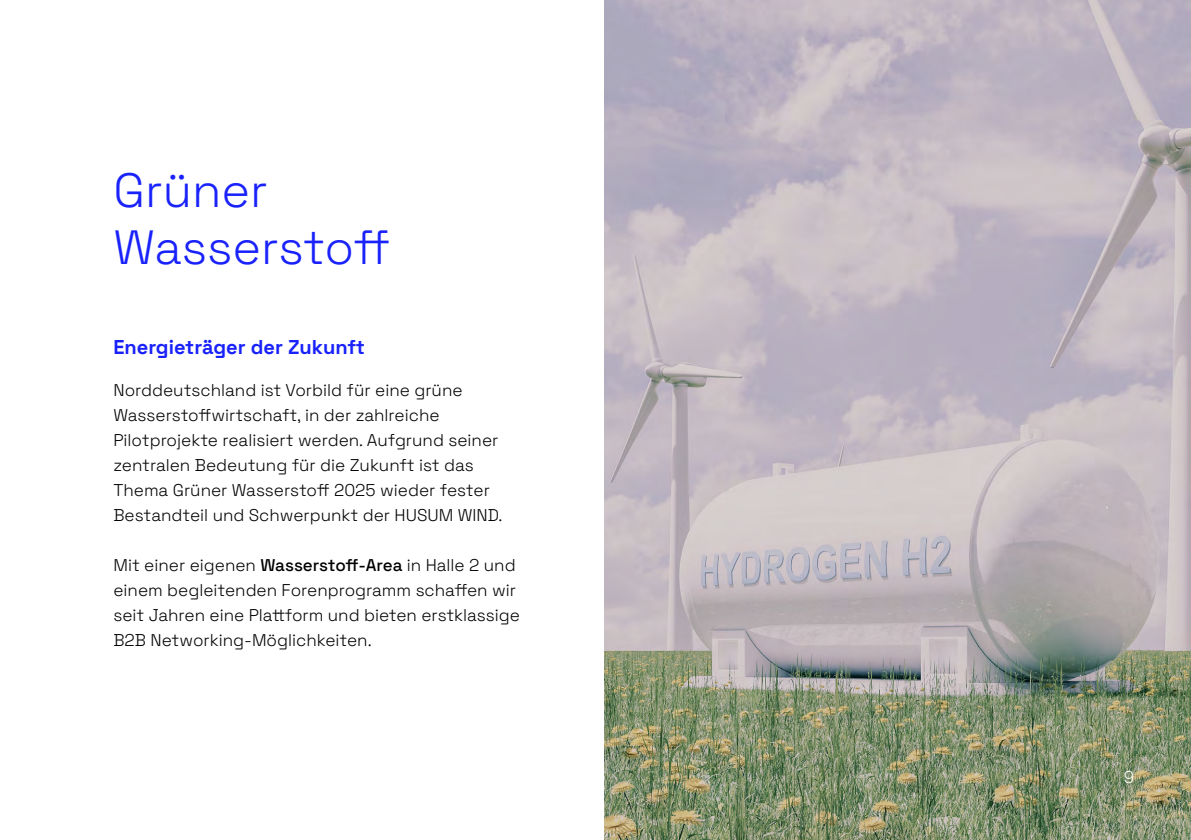
<style>
.page{position:relative;width:1191px;height:840px;background:#fff}
.page>*{position:absolute;margin:0;border:0;box-sizing:border-box;transform-origin:0 0}
.t1{font:300 48px/57.6px "Space Grotesk";color:#1922fb}
.t2{font:700 20px "Space Grotesk";color:#1922fb}
.t3{font:300 17px/25px "Space Grotesk";color:#000}
.t4{font:300 17px "Space Grotesk";color:#fff}
.s1{font-weight:500}
</style>
<div class="page">
<img style="left:604px;top:0;width:587px;height:839px">
<h1 class="t1" style="left:113px;top:158px;width:278px">Grüner<br>Wasserstoff</h1>
<p class="t2" style="left:113px;top:332px;width:253px">Energieträger der Zukunft</p>
<p class="t3" style="left:113px;top:376px;width:390px">Norddeutschland ist Vorbild für eine grüne Wasserstoffwirtschaft, in der zahlreiche Pilotprojekte realisiert werden. Aufgrund seiner zentralen Bedeutung für die Zukunft ist das Thema Grüner Wasserstoff 2025 wieder fester Bestandteil und Schwerpunkt der HUSUM WIND.</p>
<p class="t3" style="left:113px;top:551px;width:408px">Mit einer eigenen <span class="s1">Wasserstoff-Area</span> in Halle 2 und einem begleitenden Forenprogramm schaffen wir seit Jahren eine Plattform und bieten erstklassige B2B Networking-Möglichkeiten.</p>
<p class="t4" style="left:1123px;top:764px;width:12px">9</p>
</div>
